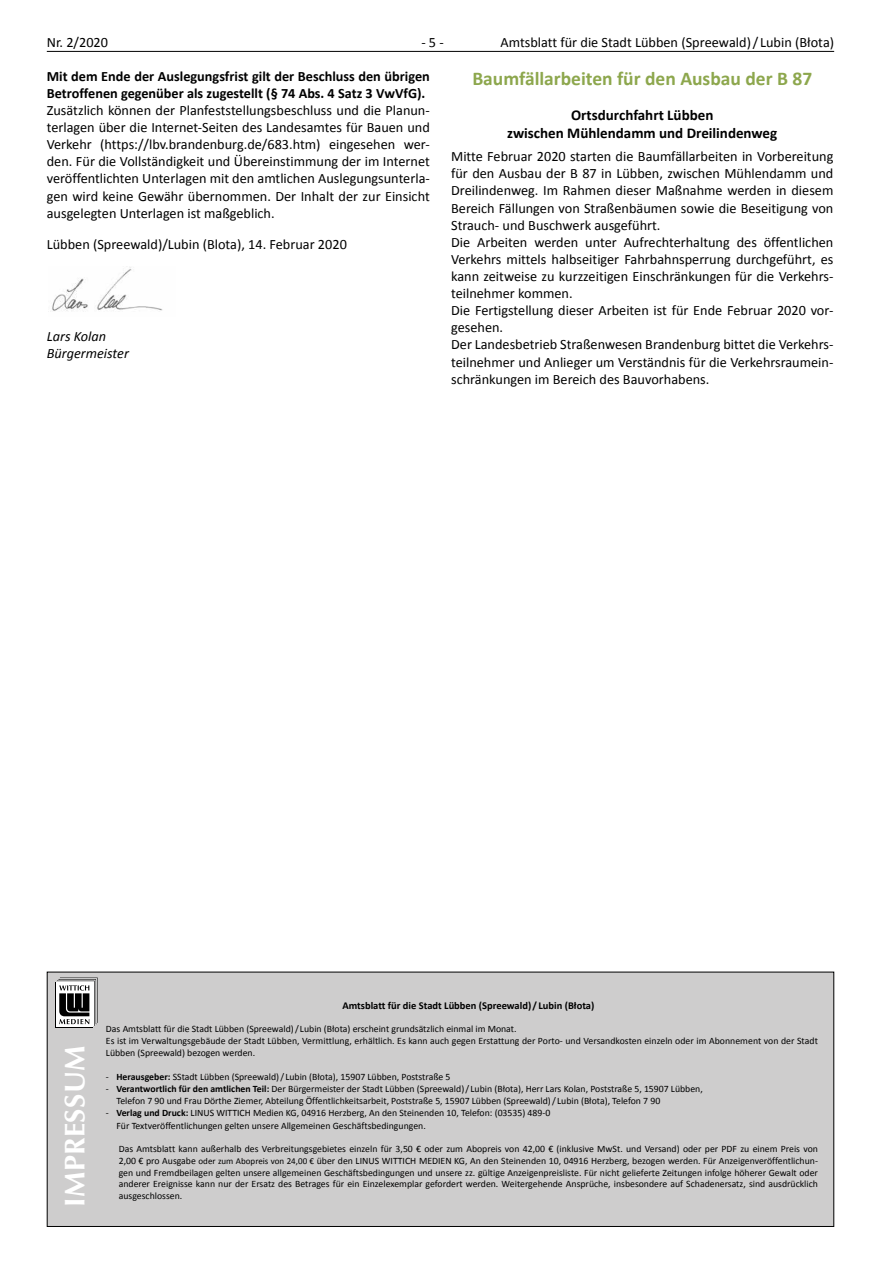
<style>
.page{position:relative;width:881px;height:1263px;background:#fff}
.page>*{position:absolute;margin:0;border:0;box-sizing:border-box;transform-origin:0 0}
.t1{font:700 28.5px "Optima LT";letter-spacing:.015em;color:#fff}
.t2{font:700 19.5px "Calibri";color:#8da74d}
.t3{font:700 15px/18px "Calibri";color:#000;text-align:center}
.t4{font:14.25px/17.1px "Calibri";color:#000;text-align:justify}
.t5{font:700 14.25px/17.1px "Calibri";color:#000}
.t6{font:italic 14.25px/17.1px "Calibri";color:#000}
.t7{font:700 10.5px "Calibri";color:#000}
.t8{font:9.75px/11.7px "Calibri";color:#000}
.s1{font-weight:700}
.s2{font-size:9px}
</style>
<div class="page">
<hr style="left:47px;top:51px;width:786px;height:1px;background:#000">
<img style="left:52px;top:267px;width:111px;height:45px">
<div style="left:47px;top:972px;width:786px;height:255px;background:#cecdcd;border:1px solid #000"></div>
<div style="left:55px;top:982px;width:38px;height:45px;background:#000"></div>
<div style="left:56px;top:983px;width:37px;height:44px;background:#fff"></div>
<svg style="left:57px;top:977px;width:41px;height:49px"></svg>
<h3 class="t4" style="left:47px;top:33px;width:63px">Nr. 2/2020</h3>
<h3 class="t4" style="left:421px;top:33px;width:24px">- 5 -</h3>
<h3 class="t4" style="left:500px;top:33px;width:335px">Amtsblatt für die Stadt Lübben (Spreewald)/ Lubin (Błota)</h3>
<h3 class="t5" style="left:47px;top:67px;width:384px">Mit dem Ende der Auslegungsfrist gilt der Beschluss den übrigen<br>Betroffenen gegenüber als zugestellt (§ 74 Abs. 4 Satz 3 VwVfG).</h3>
<p class="t4" style="left:47px;top:101px;width:384px">Zusätzlich können der Planfeststellungsbeschluss und die Planun&shy;terlagen über die Internet-Seiten des Landesamtes für Bauen und Verkehr (https://lbv.brandenburg.de/683.htm) eingesehen wer&shy;den. Für die Vollständigkeit und Übereinstimmung der im Internet veröffentlichten Unterlagen mit den amtlichen Auslegungsunterla&shy;gen wird keine Gewähr übernommen. Der Inhalt der zur Einsicht ausgelegten Unterlagen ist maßgeblich.</p>
<h3 class="t4" style="left:47px;top:235px;width:301px">Lübben (Spreewald)/Lubin (Blota), 14. Februar 2020</h3>
<h2 class="t2" style="left:472px;top:66px;width:341px">Baumfällarbeiten für den Ausbau der B 87</h2>
<h3 class="t3" style="left:507px;top:105px;width:271px">Ortsdurchfahrt Lübben<br>zwischen Mühlendamm und Dreilindenweg</h3>
<p class="t4" style="left:451px;top:147px;width:383px;text-align:left">Mitte Februar 2020 starten die Baumfällarbeiten in Vorbereitung für den Ausbau der B 87 in Lübben, zwischen Mühlendamm und Dreilindenweg. Im Rahmen dieser Maßnahme werden in diesem Bereich Fällungen von Straßenbäumen sowie die Beseitigung von Strauch- und Buschwerk ausgeführt.<br>Die Arbeiten werden unter Aufrechterhaltung des öffentlichen Verkehrs mittels halbseitiger Fahrbahnsperrung durchgeführt, es kann zeitweise zu kurzzeitigen Einschränkungen für die Verkehrs&shy;teilnehmer kommen.<br>Die Fertigstellung dieser Arbeiten ist für Ende Februar 2020 vor&shy;gesehen.<br>Der Landesbetrieb Straßenwesen Brandenburg bittet die Verkehrs&shy;teilnehmer und Anlieger um Verständnis für die Verkehrsraumein&shy;schränkungen im Bereich des Bauvorhabens.</p>
<h3 class="t6" style="left:47px;top:327px;width:84px">Lars Kolan<br>Bürgermeister</h3>
<h1 class="t1" style="left:58px;top:1207px;width:163px;rotate:-90deg">IMPRESSUM</h1>
<p class="t7" style="left:342px;top:999px;width:253px">Amtsblatt für die Stadt Lübben (Spreewald) / Lubin (Błota)</p>
<p class="t8" style="left:106px;top:1023px;width:713px">Das Amtsblatt für die Stadt Lübben (Spreewald)/ Lubin (Błota) erscheint grundsätzlich einmal im Monat.<br>Es ist im Verwaltungsgebäude der Stadt Lübben, Vermittlung, erhältlich. Es kann auch gegen Erstattung der Porto- und Versandkosten einzeln oder im Abonnement von der Stadt<br>Lübben (Spreewald) bezogen werden.</p>
<p class="t8" style="left:106px;top:1070px;width:346px">- <span class="s1">Herausgeber:</span> SStadt Lübben (Spreewald)/ Lubin (Błota), 15907 Lübben, Poststraße 5</p>
<p class="t8" style="left:116px;top:1082px;width:587px;text-indent:-11px">- <span class="s1">Verantwortlich für den amtlichen Teil:</span> Der Bürgermeister der Stadt Lübben (Spreewald)/ Lubin (Błota), Herr Lars Kolan, Poststraße 5, 15907 Lübben,<br>Telefon 7 90 und Frau Dörthe Ziemer, Abteilung Öffentlichkeitsarbeit, Poststraße 5, 15907 Lübben (Spreewald)/ Lubin (Błota), Telefon 7 90</p>
<p class="t8" style="left:116px;top:1106px;width:435px;line-height:12.6px;text-indent:-11px">- <span class="s1">Verlag und Druck:</span> LINUS WITTICH Medien KG, 04916 Herzberg, An den Steinenden 10, Telefon: (03535) 489-0<br>Für Textveröffentlichungen gelten unsere Allgemeinen Geschäftsbedingungen.</p>
<p class="t8" style="left:119px;top:1142px;width:700px;text-align:justify">Das Amtsblatt kann außerhalb des Verbreitungsgebietes einzeln für 3,50 € oder zum Abopreis von 42,00 € (inklusive MwSt. und Versand) oder per PDF zu einem Preis von 2,00 € pro Ausgabe <span class="s2">oder zum Abopreis von 24,00 €</span> über den LINUS WITTICH MEDIEN KG, An den Steinenden 10, 04916 Herzberg, bezogen werden. Für Anzeigenveröffentlichun&shy;gen und Fremdbeilagen gelten unsere allgemeinen Geschäftsbedingungen und unsere zz. gültige Anzeigenpreisliste. Für nicht gelieferte Zeitungen infolge höherer Gewalt oder anderer Ereignisse kann nur der Ersatz des Betrages für ein Einzelexemplar gefordert werden. Weitergehende Ansprüche, insbesondere auf Schadenersatz, sind ausdrücklich ausgeschlossen.</p>
</div>
